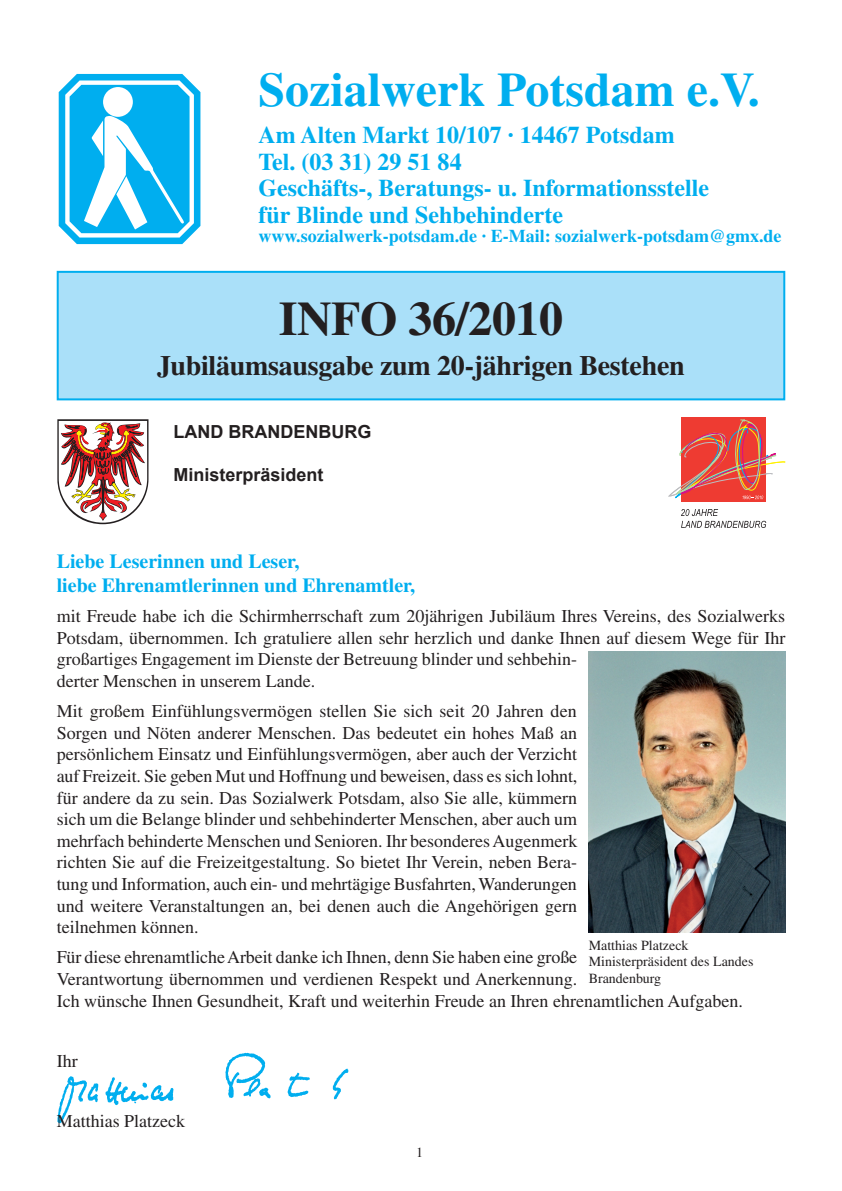
<style>
.page{position:relative;width:842px;height:1191px;background:#fff}
.page>*{position:absolute;margin:0;border:0;box-sizing:border-box;transform-origin:0 0}
.Untertitel{font:700 48px "Times";color:#00aeef}
.Untertitel-2{font:700 48px "Times";letter-spacing:-.01em;color:#231f20}
.Untertitel-3{font:700 28px "Times";letter-spacing:-.01em;color:#231f20}
.Untertitel-4{font:700 24px/26.4px "Times";color:#00aeef}
.Untertitel-5{font:700 20px/24px "Times";color:#00aeef}
.Fließtext{font:18px/21.6px "Times";color:#231f20}
.Untertitel-6{font:700 18px "Times";color:#00aeef}
.Fließtext-2{font:700 18px "Arial";color:#231f20}
.Fließtext-3{font:14px/16.8px "Times";color:#231f20}
.Bildunterschrift{font:14px "Times";color:#231f20}
</style>
<div class="page">
<img style="left:57px;top:1052px;width:292px;height:71px">
<svg style="left:59px;top:74px;width:141px;height:170px"></svg>
<div style="left:58px;top:272px;width:726px;height:127px;background:#aae0f9"></div>
<div style="left:57px;top:271px;width:728px;height:129px;border:2px solid #00aeef"></div>
<svg style="left:668px;top:418px;width:117px;height:110px"></svg>
<svg style="left:57px;top:419px;width:91px;height:105px"></svg>
<img style="left:589px;top:651px;width:196px;height:281px">
<p class="Untertitel" style="left:258px;top:61px;width:503px">Sozialwerk Potsdam e.V.</p>
<p class="Untertitel-4" style="left:258px;top:121px;width:452px">Am Alten Markt 10/107 · 14467 Potsdam Tel. (03 31) 29 51 84<br>Geschäfts-, Beratungs- u. Informationsstelle für Blinde und Sehbehinderte</p>
<p class="Untertitel-6" style="left:258px;top:225px;width:524px">www.sozialwerk-potsdam.de · E-Mail: sozialwerk-potsdam@gmx.de</p>
<p class="Untertitel-2" style="left:279px;top:290px;width:286px">INFO 36/2010</p>
<p class="Untertitel-3" style="left:157px;top:349px;width:529px">Jubiläumsausgabe zum 20-jährigen Bestehen</p>
<p class="Fließtext-2" style="left:173px;top:419px;width:199px">LAND BRANDENBURG</p>
<p class="Fließtext-2" style="left:173px;top:462px;width:152px">Ministerpräsident</p>
<p class="Untertitel-5" style="left:57px;top:549px;width:360px">Liebe Leserinnen und Leser,<br>liebe Ehrenamtlerinnen und Ehrenamtler,</p>
<p class="Fließtext" style="left:57px;top:605px;width:730px">mit Freude habe ich die Schirmherrschaft zum 20jährigen Jubiläum Ihres Vereins, des Sozialwerks Potsdam, übernommen. Ich gratuliere allen sehr herzlich und danke Ihnen auf diesem Wege für Ihr großartiges Engagement im Dienste der Betreuung blinder und sehbehin-<br>derter Menschen in unserem Lande.</p>
<p class="Fließtext" style="left:57px;top:700px;width:522px;text-align:justify">Mit großem Einfühlungsvermögen stellen Sie sich seit 20 Jahren den Sorgen und Nöten anderer Menschen. Das bedeutet ein hohes Maß an persönlichem Einsatz und Einfühlungsvermögen, aber auch der Verzicht auf Freizeit. Sie geben Mut und Hoffnung und beweisen, dass es sich lohnt, für andere da zu sein. Das Sozialwerk Potsdam, also Sie alle, kümmern sich um die Belange blinder und sehbehinderter Menschen, aber auch um mehrfach behinderte Menschen und Senioren. Ihr besonderes Augenmerk richten Sie auf die Freizeitgestaltung. So bietet Ihr Verein, neben Bera&shy;tung und Information, auch ein- und mehrtägige Busfahrten, Wanderungen und weitere Veranstaltungen an, bei denen auch die Angehörigen gern teilnehmen können.</p>
<p class="Fließtext" style="left:57px;top:946px;width:688px">Für diese ehrenamtliche Arbeit danke ich Ihnen, denn Sie haben eine große<br>Verantwortung übernommen und verdienen Respekt und Anerkennung.<br>Ich wünsche Ihnen Gesundheit, Kraft und weiterhin Freude an Ihren ehrenamtlichen Aufgaben.</p>
<p class="Fließtext-3" style="left:589px;top:936px;width:166px">Matthias Platzeck<br>Ministerpräsident des Landes<br>Brandenburg</p>
<p class="Fließtext" style="left:57px;top:1049px;width:22px">Ihr</p>
<p class="Fließtext" style="left:57px;top:1110px;width:130px">Matthias Platzeck</p>
<p class="Bildunterschrift" style="left:416px;top:1144px;width:8px">1</p>
</div>
